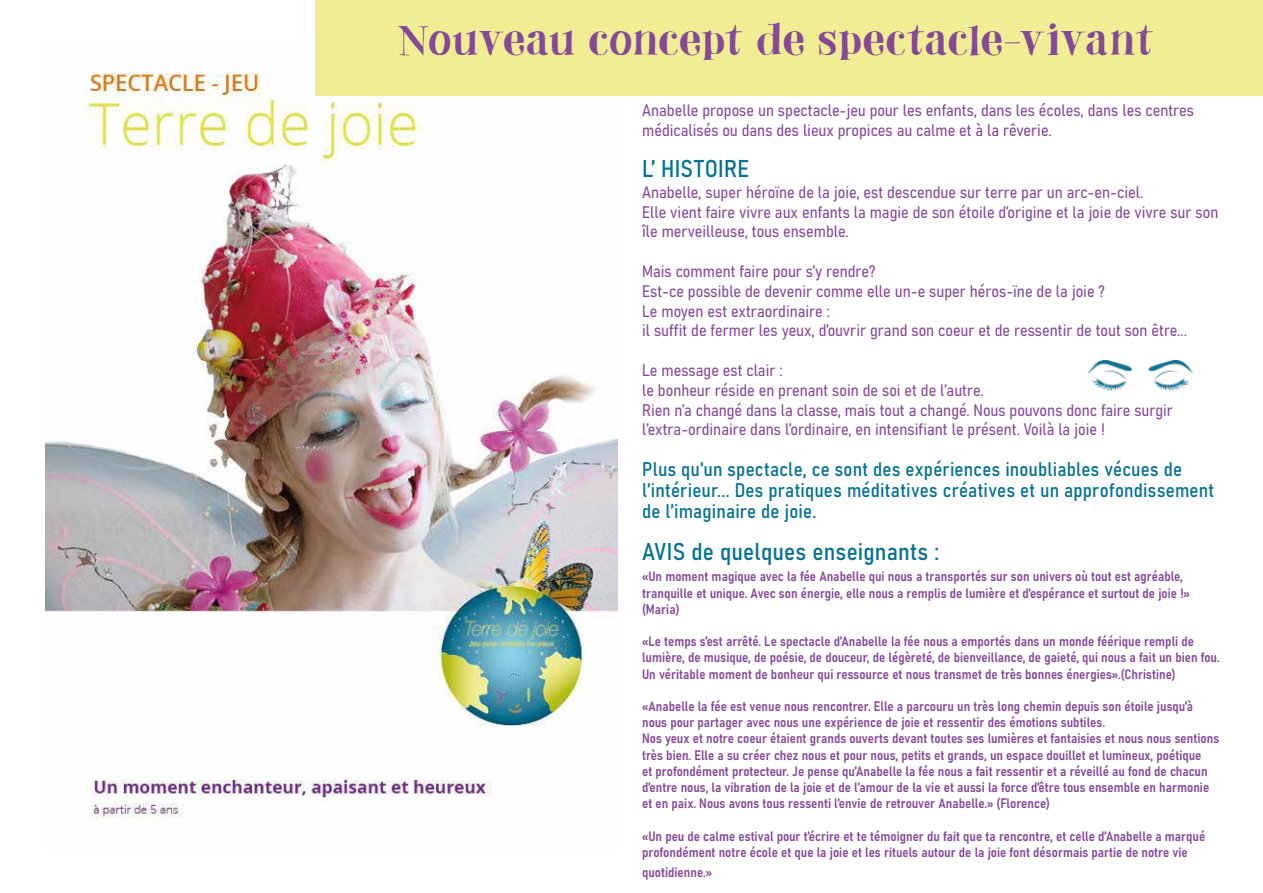
<style>
.page{position:relative;width:1263px;height:893px;background:#fff}
.page>*{position:absolute;margin:0;border:0;box-sizing:border-box;transform-origin:0 0}
.t1{font:37.5px "DK Abeille";color:#844a97}
.t2{font:24px "Bahnschrift";letter-spacing:.01em;color:#097291}
.t3{font:19.5px/21px "Bahnschrift";letter-spacing:.01em;color:#097291}
.t4{font:16.5px/19.8px "Bahnschrift";color:#844a97}
.t5{font:13.5px/16.2px "Bahnschrift";color:#844a97}
</style>
<div class="page">
<img style="left:46px;top:42px;width:571px;height:777px">
<div style="left:316px;top:0;width:947px;height:96px;background:#f1ed95"></div>
<img style="left:1088px;top:360px;width:105px;height:31px">
<h1 class="t1" style="left:397px;top:18px;width:758px">Nouveau concept de spectacle-vivant</h1>
<p class="t4" style="left:642px;top:99px;width:553px">Anabelle propose un spectacle-jeu pour les enfants, dans les écoles, dans les centres médicalisés ou dans des lieux propices au calme et à la rêverie.</p>
<h2 class="t2" style="left:642px;top:150px;width:109px">L’ HISTOIRE</h2>
<p class="t4" style="left:642px;top:181px;width:578px">Anabelle, super héroïne de la joie, est descendue sur terre par un arc-en-ciel.<br>Elle vient faire vivre aux enfants la magie de son étoile d’origine et la joie de vivre sur son île merveilleuse, tous ensemble.</p>
<p class="t4" style="left:642px;top:260px;width:546px">Mais comment faire pour s’y rendre?<br>Est-ce possible de devenir comme elle un-e super héros-ïne de la joie ?<br>Le moyen est extraordinaire :<br>il suffit de fermer les yeux, d’ouvrir grand son coeur et de ressentir de tout son être...</p>
<p class="t4" style="left:642px;top:359px;width:532px">Le message est clair :<br>le bonheur réside en prenant soin de soi et de l’autre.<br>Rien n’a changé dans la classe, mais tout a changé. Nous pouvons donc faire surgir l’extra-ordinaire dans l’ordinaire, en intensifiant le présent. Voilà la joie !</p>
<h3 class="t3" style="left:642px;top:458px;width:574px">Plus qu’un spectacle, ce sont des expériences inoubliables vécues de l’intérieur... Des pratiques méditatives créatives et un approfondissement de l’imaginaire de joie.</h3>
<h2 class="t2" style="left:642px;top:534px;width:299px">AVIS de quelques enseignants :</h2>
<p class="t5" style="left:642px;top:568px;width:549px">«Un moment magique avec la fée Anabelle qui nous a transportés sur son univers où tout est agréable, tranquille et unique. Avec son énergie, elle nous a remplis de lumière et d’espérance et surtout de joie !» (Maria)</p>
<p class="t5" style="left:642px;top:632px;width:579px">«Le temps s’est arrêté. Le spectacle d’Anabelle la fée nous a emportés dans un monde féérique rempli de lumière, de musique, de poésie, de douceur, de légèreté, de bienveillance, de gaieté, qui nous a fait un bien fou.<br>Un véritable moment de bonheur qui ressource et nous transmet de très bonnes énergies».(Christine)</p>
<p class="t5" style="left:642px;top:697px;width:579px">«Anabelle la fée est venue nous rencontrer. Elle a parcouru un très long chemin depuis son étoile jusqu’à nous pour partager avec nous une expérience de joie et ressentir des émotions subtiles.<br>Nos yeux et notre coeur étaient grands ouverts devant toutes ses lumières et fantaisies et nous nous sentions très bien. Elle a su créer chez nous et pour nous, petits et grands, un espace douillet et lumineux, poétique<br>et profondément protecteur. Je pense qu’Anabelle la fée nous a fait ressentir et a réveillé au fond de chacun d’entre nous, la vibration de la joie et de l’amour de la vie et aussi la force d’être tous ensemble en harmonie et en paix. Nous avons tous ressenti l’envie de retrouver Anabelle.» (Florence)</p>
<p class="t5" style="left:642px;top:827px;width:565px">«Un peu de calme estival pour t’écrire et te témoigner du fait que ta rencontre, et celle d’Anabelle a marqué profondément notre école et que la joie et les rituels autour de la joie font désormais partie de notre vie</p>
<p class="t5" style="left:642px;top:863px;width:71px">quotidienne.»</p>
</div>
